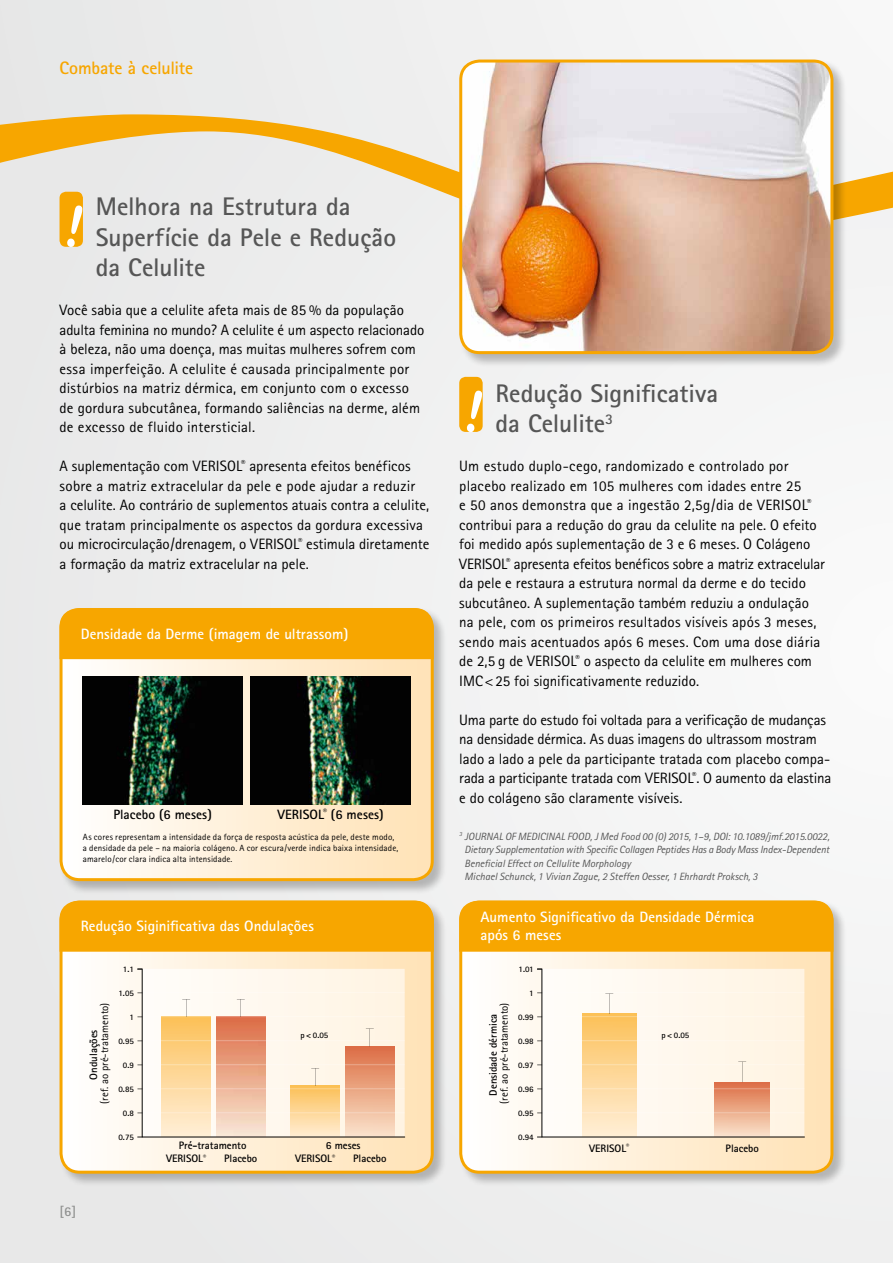
<style>
.page{position:relative;width:893px;height:1263px;background:#fff}
.page>*{position:absolute;margin:0;border:0;box-sizing:border-box;transform-origin:0 0}
.t1{font:700 25.5px/30.6px "Rotis Sans Serif";color:#565656}
.t2{font:700 18px "Rotis Sans Serif";letter-spacing:-.01em;color:#f7a600}
.t3{font:15px/19.5px "Rotis Sans Serif";letter-spacing:.005em;color:#000}
.t4{font:700 15px/18px "Rotis Sans Serif";color:#fff}
.t5{font:700 13.5px "Rotis Sans Serif";letter-spacing:.005em;color:#000}
.t6{font:700 13.5px "Rotis Sans Serif";color:#8f908f}
.t7{font:700 10.8px "Rotis Sans Serif";color:#000}
.t8{font:10.8px "Rotis Sans Serif";color:#000}
.t9{font:italic 10.5px/13.5px "Rotis Sans Serif";color:#565656}
.t10{font:9px/10.8px "Rotis Sans Serif";letter-spacing:.015em;color:#000}
.t11{font:700 8.4px "Rotis Sans Serif";color:#000}
.t12{font:700 6.3px "Rotis Sans Serif";color:#000}
</style>
<div class="page">
<div style="left:0;top:9px;width:893px;height:1254px;background:#f1f1f1"></div>
<svg style="left:0;top:0;width:681px;height:114px"></svg>
<svg style="left:0;top:114px;width:893px;height:133px"></svg>
<div style="left:59px;top:900px;width:388px;height:287px;background:#000;opacity:.25"></div>
<svg style="left:61px;top:952px;width:371px;height:220px"></svg>
<svg style="left:137px;top:969px;width:268px;height:168px"></svg>
<div style="left:60px;top:901px;width:374px;height:273px;border:3px solid #f7a600;border-radius:19px"></div>
<div style="left:60px;top:901px;width:374px;height:51px;background:#f7a600"></div>
<div style="left:458px;top:900px;width:389px;height:287px;background:#000;opacity:.25"></div>
<svg style="left:461px;top:952px;width:371px;height:220px"></svg>
<svg style="left:537px;top:969px;width:268px;height:168px"></svg>
<div style="left:459px;top:901px;width:374px;height:273px;border:3px solid #f7a600;border-radius:19px"></div>
<div style="left:459px;top:901px;width:374px;height:51px;background:#f7a600"></div>
<div style="left:59px;top:607px;width:388px;height:287px;background:#000;opacity:.25"></div>
<svg style="left:61px;top:659px;width:371px;height:221px"></svg>
<div style="left:60px;top:608px;width:374px;height:273px;border:3px solid #f7a600;border-radius:19px"></div>
<div style="left:60px;top:608px;width:374px;height:51px;background:#f7a600"></div>
<img style="left:83px;top:676px;width:159px;height:128px">
<img style="left:251px;top:676px;width:159px;height:128px">
<div style="left:60px;top:192px;width:23px;height:55px;background:#f7a600;border-radius:6px"></div>
<svg style="left:66px;top:205px;width:17px;height:42px"></svg>
<div style="left:459px;top:377px;width:24px;height:55px;background:#f7a600;border-radius:6px"></div>
<svg style="left:466px;top:390px;width:17px;height:42px"></svg>
<div style="left:458px;top:59px;width:389px;height:309px;background:#000;opacity:.25"></div>
<img style="left:461px;top:61px;width:371px;height:292px">
<div style="left:459px;top:60px;width:374px;height:294px;border:3px solid #f7a600;border-radius:19px"></div>
<p class="t2" style="left:60px;top:56px;width:135px">Combate à celulite</p>
<h1 class="t1" style="left:96px;top:190px;width:302px">Melhora na Estrutura da<br>Superfície da Pele e Redução da Celulite</h1>
<p class="t3" style="left:60px;top:300px;width:366px">Você sabia que a celulite afeta mais de 85 % da população adulta feminina no mundo? A celulite é um aspecto relacionado à beleza, não uma doença, mas muitas mulheres sofrem com essa imperfeição. A celulite é causada principalmente por distúrbios na matriz dérmica, em conjunto com o excesso de gordura subcutânea, formando saliências na derme, além de excesso de fluido intersticial.</p>
<p class="t3" style="left:60px;top:456px;width:371px">A suplementação com VERISOL<sup>®</sup> apresenta efeitos benéficos sobre a matriz extracelular da pele e pode ajudar a reduzir<br>a celulite. Ao contrário de suplementos atuais contra a celulite, que tratam principalmente os aspectos da gordura excessiva ou microcirculação/drenagem, o VERISOL<sup>®</sup> estimula diretamente a formação da matriz extracelular na pele.</p>
<p class="t4" style="left:81px;top:624px;width:269px">Densidade da Derme (imagem de ultrassom)</p>
<p class="t5" style="left:113px;top:805px;width:100px">Placebo (6 meses)</p>
<p class="t5" style="left:277px;top:805px;width:108px">VERISOL<sup>®</sup> (6 meses)</p>
<p class="t10" style="left:83px;top:832px;width:317px">As cores representam a intensidade da força de resposta acústica da pele, deste modo, a densidade da pele – na maioria colágeno. A cor escura/verde indica baixa intensidade, amarelo/cor clara indica alta intensidade.</p>
<p class="t4" style="left:81px;top:917px;width:235px">Redução Siginificativa das Ondulações</p>
<p class="t11" style="left:123px;top:963px;width:13px">1.1</p>
<p class="t8" style="left:98px;top:1103px;width:102px;rotate:-90deg">(ref. ao pré-tratamento)</p>
<p class="t7" style="left:87px;top:1080px;width:52px;rotate:-90deg">Ondulações</p>
<p class="t11" style="left:118px;top:987px;width:17px">1.05</p>
<p class="t11" style="left:130px;top:1011px;width:6px">1</p>
<p class="t11" style="left:118px;top:1035px;width:17px">0.95</p>
<p class="t11" style="left:123px;top:1059px;width:13px">0.9</p>
<p class="t11" style="left:118px;top:1083px;width:17px">0.85</p>
<p class="t11" style="left:123px;top:1107px;width:13px">0.8</p>
<p class="t11" style="left:118px;top:1131px;width:17px">0.75</p>
<p class="t6" style="left:60px;top:1203px;width:18px">[6]</p>
<p class="t11" style="left:300px;top:1029px;width:30px">p &lt; 0.05</p>
<p class="t7" style="left:179px;top:1138px;width:69px">Pré-tratamento</p>
<p class="t7" style="left:326px;top:1138px;width:36px">6 meses</p>
<p class="t7" style="left:166px;top:1152px;width:39px">VERISOL</p>
<p class="t7" style="left:224px;top:1152px;width:35px">Placebo</p>
<p class="t12" style="left:203px;top:1152px;width:5px">®</p>
<p class="t7" style="left:295px;top:1152px;width:39px">VERISOL</p>
<p class="t7" style="left:353px;top:1152px;width:35px">Placebo</p>
<p class="t12" style="left:332px;top:1152px;width:5px">®</p>
<h1 class="t1" style="left:495px;top:377px;width:224px">Redução Significativa da Celulite<sup>3</sup></h1>
<p class="t3" style="left:459px;top:456px;width:367px">Um estudo duplo-cego, randomizado e controlado por placebo realizado em 105 mulheres com idades entre 25<br>e 50 anos demonstra que a ingestão 2,5g/dia de VERISOL<sup>® </sup>contribui para a redução do grau da celulite na pele. O efeito foi medido após suplementação de 3 e 6 meses. O Colágeno VERISOL<sup>®</sup> apresenta efeitos benéficos sobre a matriz extracelular da pele e restaura a estrutura normal da derme e do tecido subcutâneo. A suplementação também reduziu a ondulação na pele, com os primeiros resultados visíveis após 3 meses, sendo mais acentuados após 6 meses. Com uma dose diária de 2,5 g de VERISOL<sup>®</sup> o aspecto da celulite em mulheres com IMC&lt;25 foi significativamente reduzido.</p>
<p class="t3" style="left:459px;top:710px;width:374px">Uma parte do estudo foi voltada para a verificação de mudanças na densidade dérmica. As duas imagens do ultrassom mostram lado a lado a pele da participante tratada com placebo compa&shy;rada a participante tratada com VERISOL<sup>®</sup>. O aumento da elastina e do colágeno são claramente visíveis.</p>
<p class="t9" style="left:464px;top:830px;width:367px;text-indent:-5px"><sup>3</sup> JOURNAL OF MEDICINAL FOOD, J Med Food 00 (0) 2015, 1–9, DOI: 10.1089/jmf.2015.0022, Dietary Supplementation with Specific Collagen Peptides Has a Body Mass Index-Dependent Beneficial Effect on Cellulite Morphology<br>Michael Schunck, 1 Vivian Zague, 2 Steffen Oesser, 1 Ehrhardt Proksch, 3</p>
<p class="t4" style="left:480px;top:908px;width:275px">Aumento Significativo da Densidade Dérmica após 6 meses</p>
<p class="t11" style="left:518px;top:963px;width:17px">1.01</p>
<p class="t7" style="left:486px;top:1095px;width:83px;rotate:-90deg">Densidade dérmica</p>
<p class="t8" style="left:498px;top:1103px;width:102px;rotate:-90deg">(ref. ao pré-tratamento)</p>
<p class="t11" style="left:529px;top:987px;width:6px">1</p>
<p class="t11" style="left:518px;top:1011px;width:17px">0.99</p>
<p class="t11" style="left:518px;top:1035px;width:17px">0.98</p>
<p class="t11" style="left:518px;top:1059px;width:17px">0.97</p>
<p class="t11" style="left:518px;top:1083px;width:17px">0.96</p>
<p class="t11" style="left:518px;top:1107px;width:17px">0.95</p>
<p class="t11" style="left:518px;top:1131px;width:17px">0.94</p>
<p class="t11" style="left:661px;top:1029px;width:30px">p &lt; 0.05</p>
<p class="t7" style="left:589px;top:1141px;width:42px">VERISOL<sup>®</sup></p>
<p class="t7" style="left:726px;top:1141px;width:35px">Placebo</p>
</div>
